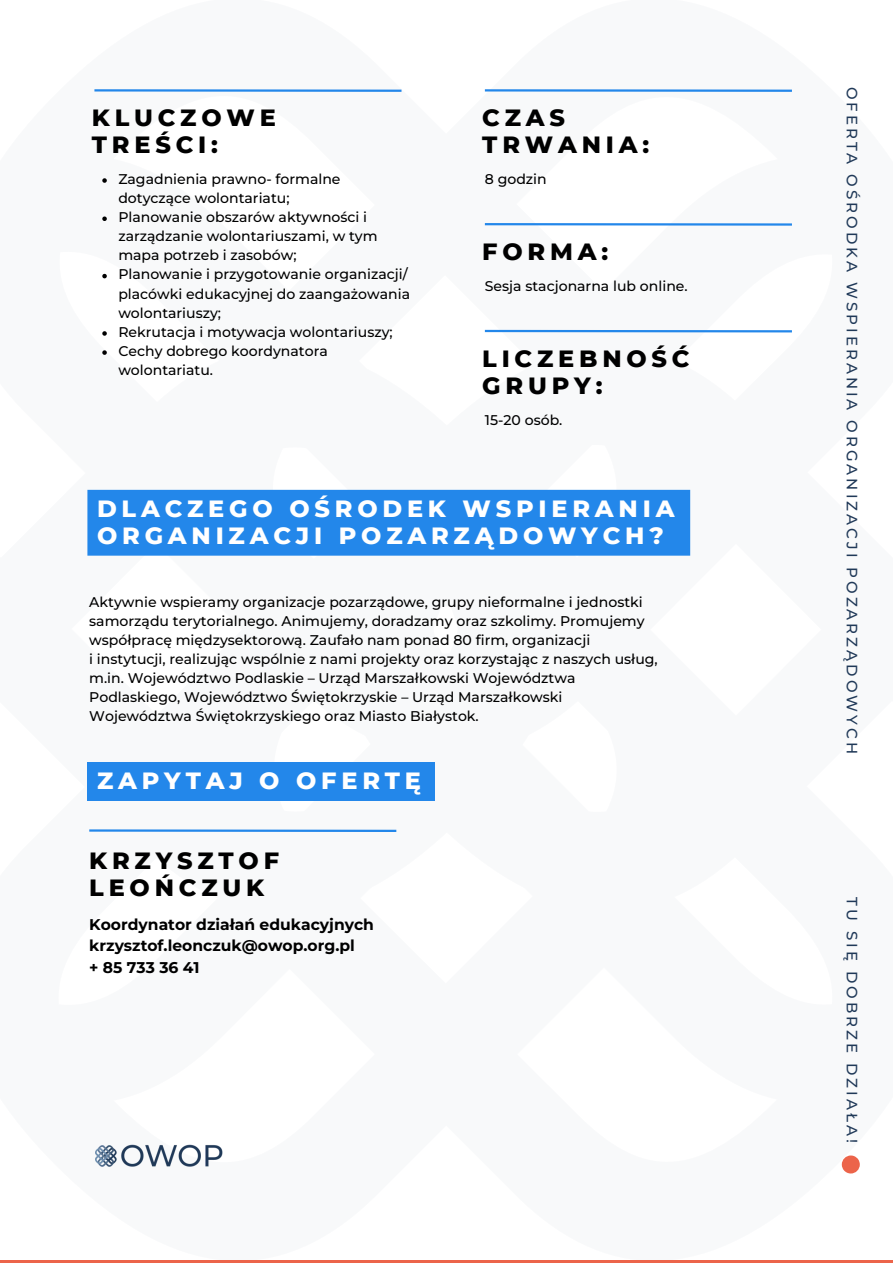
<style>
.page{position:relative;width:893px;height:1264px;background:#fff}
.page>*{position:absolute;margin:0;border:0;box-sizing:border-box;transform-origin:0 0}
.t1{font:800 24px/27px "Montserrat";letter-spacing:.2em;color:#000}
.t2{font:800 24px/27px "Montserrat";letter-spacing:.2em;color:#fff}
.t3{font:700 15.6px "Montserrat";color:#000}
.t4{font:500 15px "Montserrat";letter-spacing:.2em;color:#203958}
.t5{font:500 14.1px/19px "Montserrat";color:#000}
</style>
<div class="page">
<hr style="left:485px;top:223px;width:306px;height:3px;background:#2387ea">
<hr style="left:485px;top:330px;width:306px;height:2px;background:#2387ea">
<hr style="left:89px;top:829px;width:307px;height:3px;background:#2387ea">
<div style="left:87px;top:761px;width:348px;height:39px;background:#2387ea"></div>
<hr style="left:485px;top:89px;width:306px;height:3px;background:#2387ea">
<img style="left:96px;top:1144px;width:127px;height:23px">
<svg style="left:841px;top:1155px;width:18px;height:18px"></svg>
<hr style="left:0;top:1260px;width:892px;height:2px;background:#ec644a">
<hr style="left:94px;top:89px;width:307px;height:3px;background:#2387ea">
<svg style="left:102px;top:178px;width:5px;height:5px"></svg>
<svg style="left:102px;top:216px;width:5px;height:5px"></svg>
<svg style="left:102px;top:274px;width:5px;height:4px"></svg>
<svg style="left:102px;top:331px;width:5px;height:5px"></svg>
<svg style="left:102px;top:350px;width:5px;height:5px"></svg>
<div style="left:87px;top:490px;width:603px;height:65px;background:#2387ea"></div>
<p class="t1" style="left:92px;top:104px;width:185px">KLUCZOWE<br>TREŚCI:</p>
<p class="t5" style="left:118px;top:169px;width:224px">Zagadnienia prawno- formalne dotyczące wolontariatu;</p>
<p class="t5" style="left:118px;top:207px;width:261px">Planowanie obszarów aktywności i zarządzanie wolontariuszami, w tym mapa potrzeb i zasobów;</p>
<p class="t5" style="left:118px;top:265px;width:293px">Planowanie i przygotowanie organizacji/ placówki edukacyjnej do zaangażowania wolontariuszy;</p>
<p class="t5" style="left:118px;top:322px;width:276px">Rekrutacja i motywacja wolontariuszy;</p>
<p class="t5" style="left:118px;top:341px;width:211px">Cechy dobrego koordynatora wolontariatu.</p>
<p class="t1" style="left:482px;top:104px;width:84px">CZAS</p>
<p class="t1" style="left:482px;top:131px;width:168px">TRWANIA:</p>
<p class="t5" style="left:485px;top:169px;width:63px">8 godzin</p>
<p class="t1" style="left:482px;top:238px;width:127px">FORMA:</p>
<p class="t5" style="left:485px;top:276px;width:204px">Sesja stacjonarna lub online.</p>
<p class="t1" style="left:482px;top:345px;width:209px">LICZEBNOŚĆ<br>GRUPY:</p>
<p class="t5" style="left:485px;top:410px;width:79px">15-20 osób.</p>
<p class="t2" style="left:97px;top:495px;width:579px">DLACZEGO OŚRODEK WSPIERANIA<br>ORGANIZACJI POZARZĄDOWYCH?</p>
<p class="t5" style="left:89px;top:592px;width:557px">Aktywnie wspieramy organizacje pozarządowe, grupy nieformalne i jednostki samorządu terytorialnego. Animujemy, doradzamy oraz szkolimy. Promujemy współpracę międzysektorową. Zaufało nam ponad 80 firm, organizacji</p>
<p class="t5" style="left:89px;top:649px;width:570px">i instytucji, realizując wspólnie z nami projekty oraz korzystając z naszych usług, m.in. Województwo Podlaskie – Urząd Marszałkowski Województwa Podlaskiego, Województwo Świętokrzyskie – Urząd Marszałkowski Województwa Świętokrzyskiego oraz Miasto Białystok.</p>
<p class="t2" style="left:97px;top:767px;width:325px">ZAPYTAJ O OFERTĘ</p>
<p class="t1" style="left:89px;top:847px;width:191px">KRZYSZTOF<br>LEOŃCZUK</p>
<p class="t3" style="left:89px;top:914px;width:286px">Koordynator działań edukacyjnych</p>
<p class="t3" style="left:89px;top:936px;width:267px">krzysztof.leonczuk@owop.org.pl</p>
<p class="t3" style="left:89px;top:957px;width:112px">+ 85 733 36 41</p>
<p class="t4" style="left:861px;top:87px;width:668px;rotate:90deg">OFERTA OŚRODKA WSPIERANIA ORGANIZACJI POZARZĄDOWYCH</p>
<p class="t4" style="left:861px;top:897px;width:247px;rotate:90deg">TU SIĘ DOBRZE DZIAŁA!</p>
</div>
